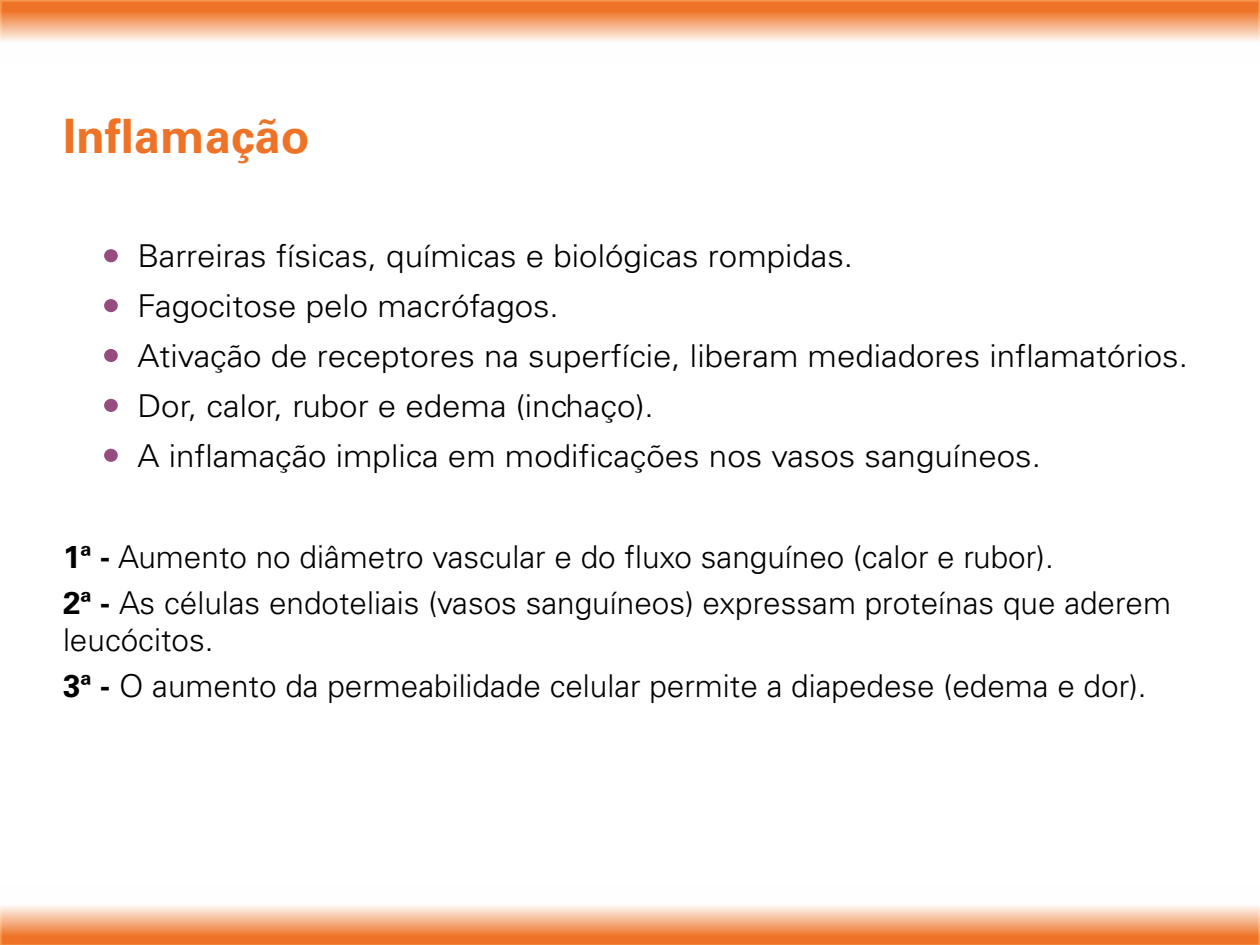
<style>
.page{position:relative;width:1260px;height:945px;background:#fff}
.page>*{position:absolute;margin:0;border:0;box-sizing:border-box;transform-origin:0 0}
.t1{font:700 47.25px "Univers LT Std";color:#ee7326}
.t2{font:300 31.5px "Univers LT Std";color:#000;scale:1.05 1}
.t3{font:300 31.5px/45.1px "Univers LT Std";color:#000}
.s1{color:#964c7f}
.s2{font-weight:700}
</style>
<div class="page">
<svg style="left:0;top:0;width:1260px;height:42px;background:#f4a675"></svg>
<svg style="left:0;top:906px;width:1260px;height:39px;background:#f4a676"></svg>
<div style="left:104px;top:249px;width:14px;height:13px;border:2px solid #964c7f;border-radius:50%"></div>
<div style="left:104px;top:299px;width:14px;height:13px;border:2px solid #964c7f;border-radius:50%"></div>
<div style="left:104px;top:349px;width:14px;height:13px;border:2px solid #964c7f;border-radius:50%"></div>
<div style="left:104px;top:399px;width:14px;height:13px;border:2px solid #964c7f;border-radius:50%"></div>
<div style="left:104px;top:449px;width:14px;height:13px;border:2px solid #964c7f;border-radius:50%"></div>
<h1 class="t1" style="left:63px;top:109px;width:248px">Inflamação</h1>
<p class="t2" style="left:103px;top:237px;width:716px"><span class="s1">•</span> Barreiras físicas, químicas e biológicas rompidas.</p>
<p class="t2" style="left:103px;top:287px;width:436px"><span class="s1">•</span> Fagocitose pelo macrófagos.</p>
<p class="t2" style="left:103px;top:337px;width:1035px"><span class="s1">•</span> Ativação de receptores na superfície, liberam mediadores inflamatórios.</p>
<p class="t2" style="left:103px;top:387px;width:526px"><span class="s1">•</span> Dor, calor, rubor e edema (inchaço).</p>
<p class="t2" style="left:103px;top:436px;width:895px"><span class="s1">•</span> A inflamação implica em modificações nos vasos sanguíneos.</p>
<p class="t3" style="left:63px;top:535px;width:1110px"><span class="s2">1ª -</span> Aumento no diâmetro vascular e do fluxo sanguíneo (calor e rubor).<br><span class="s2">2ª -</span> As células endoteliais (vasos sanguíneos) expressam proteínas que aderem</p>
<p class="t3" style="left:63px;top:618px;width:1085px">leucócitos.<br><span class="s2">3ª -</span> O aumento da permeabilidade celular permite a diapedese (edema e dor).</p>
</div>
